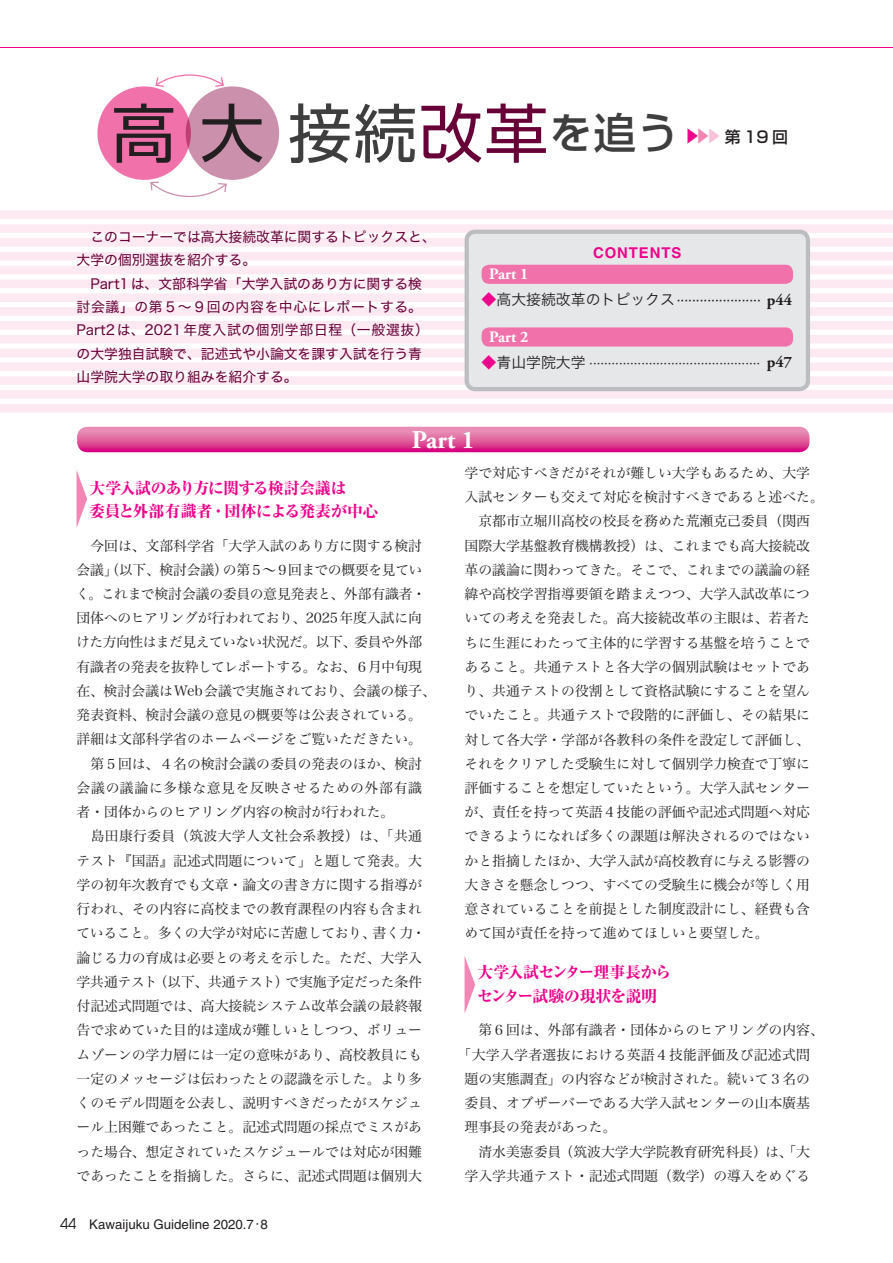
<style>
.page{position:relative;width:893px;height:1263px;background:#fff}
.page>*{position:absolute;margin:0;border:0;box-sizing:border-box;transform-origin:0 0}
.t1{font:500 42.45px "Shin Go Pro";color:#3e3e3f}
.t2{font:700 25.5px "Adobe Garamond Pro";color:#fff}
.t3{font:800 15.9px/23.4px "Ryumin Pr 6";letter-spacing:-.045em;color:#ed028c}
.t4{font:15.9px "Hira Kaku Std W2";color:#231f20}
.t5{font:15.9px "Hira Kaku Std W3";color:#231f20}
.t6{font:700 15.9px "Adobe Garamond Pro";color:#fff}
.t7{font:500 15.9px "Shin Go Pro";color:#231f20}
.t8{font:700 14.85px "Helvetica";letter-spacing:.06em;color:#ed028c}
.t9{font:13.8px/24.3px "Hira Min Std W3";color:#231f20}
.t10{font:13.8px/23.4px "Hira Kaku Std W4";color:#680038}
.t11{font:13.8px "Hira Min Std W3";letter-spacing:.025em;color:#231f20}
.t12{font:13.35px "Helvetica";color:#231f20}
.s1{font-weight:400;font-size:63.75px;color:#231f20}
.s2{font-weight:400;font-size:63.75px}
.s3{font-weight:400;font-size:63.75px;color:#680038}
.s4{font-family:"Koz Min Pro";font-weight:400;color:#ed028c}
.s5{font-family:"Koz Min Pro";font-weight:400;color:#f287b6}
.s6{font-family:"Koz Min Pro";font-weight:400;color:#f7c1d9}
.s7{font-size:14.85px;color:#ed028c}
.s8{font-size:14.85px}
.s9{font-family:"Adobe Garamond Pro";font-weight:700}
.s10{font-family:"Hira Kaku Std W5";font-size:14.85px;color:#ed028c}
.s11{font-family:"Hira Kaku Std W3";font-size:14.85px}
.s12{font-family:"Avant Garde";font-size:14.85px}
.s13{font-family:"Gothic BBB Pro";font-weight:500}
</style>
<div class="page">
<hr style="left:0;top:47px;width:893px;height:1px;background:#ed028c">
<div style="left:0;top:224px;width:893px;height:9px;background:#fce9f1"></div>
<div style="left:0;top:238px;width:893px;height:9px;background:#fce9f1"></div>
<div style="left:0;top:252px;width:893px;height:8px;background:#fce9f1"></div>
<div style="left:0;top:266px;width:893px;height:8px;background:#fce9f1"></div>
<div style="left:0;top:280px;width:893px;height:8px;background:#fce9f1"></div>
<div style="left:0;top:293px;width:893px;height:9px;background:#fce9f1"></div>
<div style="left:0;top:307px;width:893px;height:9px;background:#fce9f1"></div>
<div style="left:0;top:321px;width:893px;height:9px;background:#fce9f1"></div>
<div style="left:0;top:335px;width:893px;height:8px;background:#fce9f1"></div>
<div style="left:0;top:349px;width:893px;height:8px;background:#fce9f1"></div>
<div style="left:0;top:362px;width:893px;height:9px;background:#fce9f1"></div>
<div style="left:0;top:376px;width:893px;height:9px;background:#fce9f1"></div>
<div style="left:0;top:390px;width:893px;height:9px;background:#fce9f1"></div>
<div style="left:0;top:404px;width:893px;height:8px;background:#fce9f1"></div>
<div style="left:0;top:210px;width:893px;height:9px;background:#fce9f1"></div>
<div style="left:97px;top:86px;width:94px;height:94px;background:#f171ab;border-radius:50%"></div>
<div style="left:186px;top:86px;width:93px;height:94px;background:#cb90ac;border-radius:50%"></div>
<svg style="left:154px;top:74px;width:71px;height:14px"></svg>
<svg style="left:150px;top:181px;width:77px;height:17px"></svg>
<svg style="left:465px;top:957px;width:10px;height:55px"></svg>
<svg style="left:77px;top:471px;width:10px;height:56px"></svg>
<div style="left:467px;top:232px;width:341px;height:157px;background:#e6e7e9;border-radius:9px"></div>
<div style="left:465px;top:230px;width:345px;height:161px;border:4px solid #bcbdc0;border-radius:9px"></div>
<div style="left:482px;top:327px;width:311px;height:20px;background:#f171ab;border-radius:7px"></div>
<div style="left:482px;top:265px;width:311px;height:19px;background:#f171ab;border-radius:7px"></div>
<svg style="left:77px;top:427px;width:732px;height:25px;background:#df5b9d"></svg>
<h1 class="t1" style="left:112px;top:98px;width:569px"><span class="s1">高 大</span> <span class="s2">接続</span><span class="s3">改革</span>を追う</h1>
<p class="t7" style="left:684px;top:124px;width:106px"><span class="s4">▶</span><span class="s5">▶</span><span class="s6">▶</span>第 19 回</p>
<p class="t10" style="left:77px;top:225px;width:361px">　このコーナーでは高大接続改革に関するトピックスと、大学の個別選抜を紹介する。<br>　Part1は、文部科学省「大学入試のあり方に関する検討会議」の第５〜９回の内容を中心にレポートする。<br>Part2は、2021年度入試の個別学部日程（一般選抜）の大学独自試験で、記述式や小論文を課す入試を行う青山学院大学の取り組みを紹介する。</p>
<p class="t8" style="left:593px;top:244px;width:90px">CONTENTS</p>
<p class="t6" style="left:489px;top:265px;width:41px">Part 1</p>
<p class="t5" style="left:482px;top:287px;width:312px"><span class="s7">◆</span><span class="s8">高大接続改革のトピックス</span>······················· <span class="s9">p44</span></p>
<p class="t6" style="left:489px;top:327px;width:41px">Part 2</p>
<p class="t4" style="left:482px;top:350px;width:312px"><span class="s10">◆</span><span class="s11">青山学院大学</span> ·············································· <span class="s9">p47</span></p>
<h2 class="t2" style="left:412px;top:425px;width:64px">Part 1</h2>
<p class="t3" style="left:89px;top:475px;width:291px">大学入試のあり方に関する検討会議は<br>委員と外部有識者・団体による発表が中心</p>
<p class="t9" style="left:76px;top:533px;width:362px">　今回は、文部科学省「大学入試のあり方に関する検討会議」（以下、検討会議）の第５〜９回までの概要を見ていく。これまで検討会議の委員の意見発表と、外部有識者・団体へのヒアリングが行われており、2025年度入試に向けた方向性はまだ見えていない状況だ。以下、委員や外部有識者の発表を抜粋してレポートする。なお、６月中旬現在、検討会議はWeb会議で実施されており、会議の様子、発表資料、検討会議の意見の概要等は公表されている。詳細は文部科学省のホームページをご覧いただきたい。　第５回は、４名の検討会議の委員の発表のほか、検討会議の議論に多様な意見を反映させるための外部有識者・団体からのヒアリング内容の検討が行われた。<br>　島田康行委員（筑波大学人文社会系教授）は、「共通テスト『国語』記述式問題について」と題して発表。大学の初年次教育でも文章・論文の書き方に関する指導が行われ、その内容に高校までの教育課程の内容も含まれていること。多くの大学が対応に苦慮しており、書く力・論じる力の育成は必要との考えを示した。ただ、大学入学共通テスト（以下、共通テスト）で実施予定だった条件付記述式問題では、高大接続システム改革会議の最終報告で求めていた目的は達成が難しいとしつつ、ボリュームゾーンの学力層には一定の意味があり、高校教員にも一定のメッセージは伝わったとの認識を示した。より多くのモデル問題を公表し、説明すべきだったがスケジュール上困難であったこと。記述式問題の採点でミスがあった場合、想定されていたスケジュールでは対応が困難であったことを指摘した。さらに、記述式問題は個別大</p>
<p class="t12" style="left:60px;top:1216px;width:209px"><span class="s12">44</span> Kawaijuku Guideline 2020.7<span class="s13">･</span>8</p>
<p class="t9" style="left:465px;top:460px;width:361px">学で対応すべきだがそれが難しい大学もあるため、大学入試センターも交えて対応を検討すべきであると述べた。　京都市立堀川高校の校長を務めた荒瀬克己委員（関西国際大学基盤教育機構教授）は、これまでも高大接続改革の議論に関わってきた。そこで、これまでの議論の経緯や高校学習指導要領を踏まえつつ、大学入試改革についての考えを発表した。高大接続改革の主眼は、若者たちに生涯にわたって主体的に学習する基盤を培うことであること。共通テストと各大学の個別試験はセットであり、共通テストの役割として資格試験にすることを望んでいたこと。共通テストで段階的に評価し、その結果に対して各大学・学部が各教科の条件を設定して評価し、それをクリアした受験生に対して個別学力検査で丁寧に評価することを想定していたという。大学入試センターが、責任を持って英語４技能の評価や記述式問題へ対応できるようになれば多くの課題は解決されるのではないかと指摘したほか、大学入試が高校教育に与える影響の大きさを懸念しつつ、すべての受験生に機会が等しく用意されていることを前提とした制度設計にし、経費も含めて国が責任を持って進めてほしいと要望した。</p>
<p class="t3" style="left:477px;top:960px;width:196px">大学入試センター理事長からセンター試験の現状を説明</p>
<p class="t9" style="left:465px;top:1017px;width:361px">　第６回は、外部有識者・団体からのヒアリングの内容、</p>
<p class="t11" style="left:458px;top:1044px;width:354px">「大学入学者選抜における英語４技能評価及び記述式問</p>
<p class="t9" style="left:465px;top:1066px;width:347px">題の実態調査」の内容などが検討された。続いて３名の</p>
<p class="t9" style="left:465px;top:1090px;width:347px">委員、オブザーバーである大学入試センターの山本廣基</p>
<p class="t9" style="left:465px;top:1114px;width:154px">理事長の発表があった。</p>
<p class="t9" style="left:465px;top:1139px;width:347px">　清水美憲委員（筑波大学大学院教育研究科長）は、「大</p>
<p class="t9" style="left:465px;top:1163px;width:347px">学入学共通テスト・記述式問題（数学）の導入をめぐる</p>
</div>
